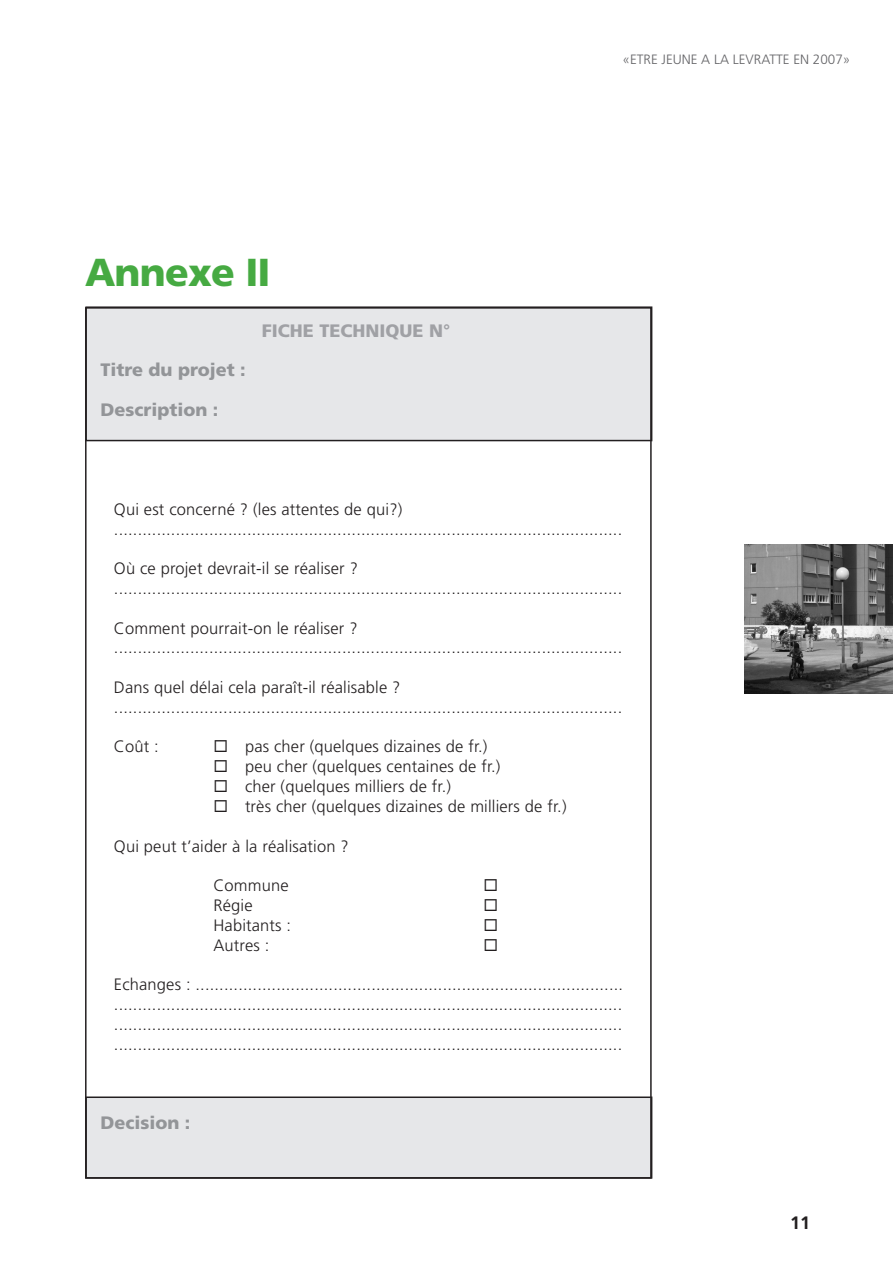
<style>
.page{position:relative;width:893px;height:1263px;background:#fff}
.page>*{position:absolute;margin:0;border:0;box-sizing:border-box;transform-origin:0 0}
.Titre01{font:900 39px "Frutiger";letter-spacing:-.02em;color:#46aa42}
.Titre02{font:900 18px "Frutiger";color:#939598}
.Titre02-2{font:900 18px "Frutiger";color:#a0a1a5}
.t1{font:700 18px "Frutiger";color:#231f20}
.Texte_01{font:300 16.5px "Frutiger";letter-spacing:.01em;color:#231f20}
.En_tête_droite{font:300 13.5px "Frutiger";color:#636366}
</style>
<div class="page">
<div style="left:86px;top:307px;width:566px;height:134px;background:#e6e7e9"></div>
<div style="left:85px;top:306px;width:567px;height:135px;border:2px solid #231f20"></div>
<div style="left:86px;top:1097px;width:566px;height:81px;background:#e6e7e9"></div>
<div style="left:85px;top:1096px;width:567px;height:82px;border:2px solid #231f20"></div>
<img style="left:744px;top:544px;width:149px;height:150px">
<p class="Titre01" style="left:85px;top:249px;width:187px">Annexe II</p>
<p class="Titre02" style="left:100px;top:359px;width:147px">Titre du projet :</p>
<p class="Titre02" style="left:100px;top:399px;width:120px">Description :</p>
<p class="Titre02-2" style="left:262px;top:319px;width:190px">FICHE TECHNIQUE N°</p>
<p class="En_tête_droite" style="left:622px;top:52px;width:229px">«ETRE JEUNE A LA LEVRATTE EN 2007»</p>
<p class="Texte_01" style="left:114px;top:500px;width:290px">Qui est concerné ? (les attentes de qui?)</p>
<p class="Texte_01" style="left:114px;top:520px;width:510px">...........................................................................................................</p>
<p class="Texte_01" style="left:114px;top:559px;width:245px">Où ce projet devrait-il se réaliser ?</p>
<p class="Texte_01" style="left:114px;top:579px;width:510px">...........................................................................................................</p>
<p class="Texte_01" style="left:114px;top:619px;width:245px">Comment pourrait-on le réaliser ?</p>
<p class="Texte_01" style="left:114px;top:638px;width:510px">...........................................................................................................</p>
<p class="Texte_01" style="left:114px;top:678px;width:288px">Dans quel délai cela paraît-il réalisable ?</p>
<p class="Texte_01" style="left:114px;top:698px;width:510px">...........................................................................................................</p>
<p class="Texte_01" style="left:114px;top:737px;width:46px">Coût :</p>
<p class="Texte_01" style="left:213px;top:737px;width:276px">◻ pas cher (quelques dizaines de fr.)</p>
<p class="Texte_01" style="left:213px;top:757px;width:289px">◻ peu cher (quelques centaines de fr.)</p>
<p class="Texte_01" style="left:213px;top:777px;width:239px">◻ cher (quelques milliers de fr.)</p>
<p class="Texte_01" style="left:213px;top:797px;width:355px">◻ très cher (quelques dizaines de milliers de fr.)</p>
<p class="Texte_01" style="left:114px;top:836px;width:236px">Qui peut t’aider à la réalisation ?</p>
<p class="Texte_01" style="left:213px;top:876px;width:77px">Commune</p>
<p class="Texte_01" style="left:213px;top:896px;width:41px">Régie</p>
<p class="Texte_01" style="left:213px;top:916px;width:79px">Habitants :</p>
<p class="Texte_01" style="left:213px;top:935px;width:57px">Autres :</p>
<p class="Texte_01" style="left:114px;top:975px;width:511px">Echanges : ..........................................................................................</p>
<p class="Texte_01" style="left:114px;top:995px;width:510px">...........................................................................................................</p>
<p class="Texte_01" style="left:114px;top:1015px;width:510px">...........................................................................................................</p>
<p class="Texte_01" style="left:114px;top:1034px;width:510px">...........................................................................................................</p>
<p class="Titre02" style="left:100px;top:1111px;width:92px">Decision :</p>
<p class="t1" style="left:790px;top:1212px;width:22px">11</p>
</div>
